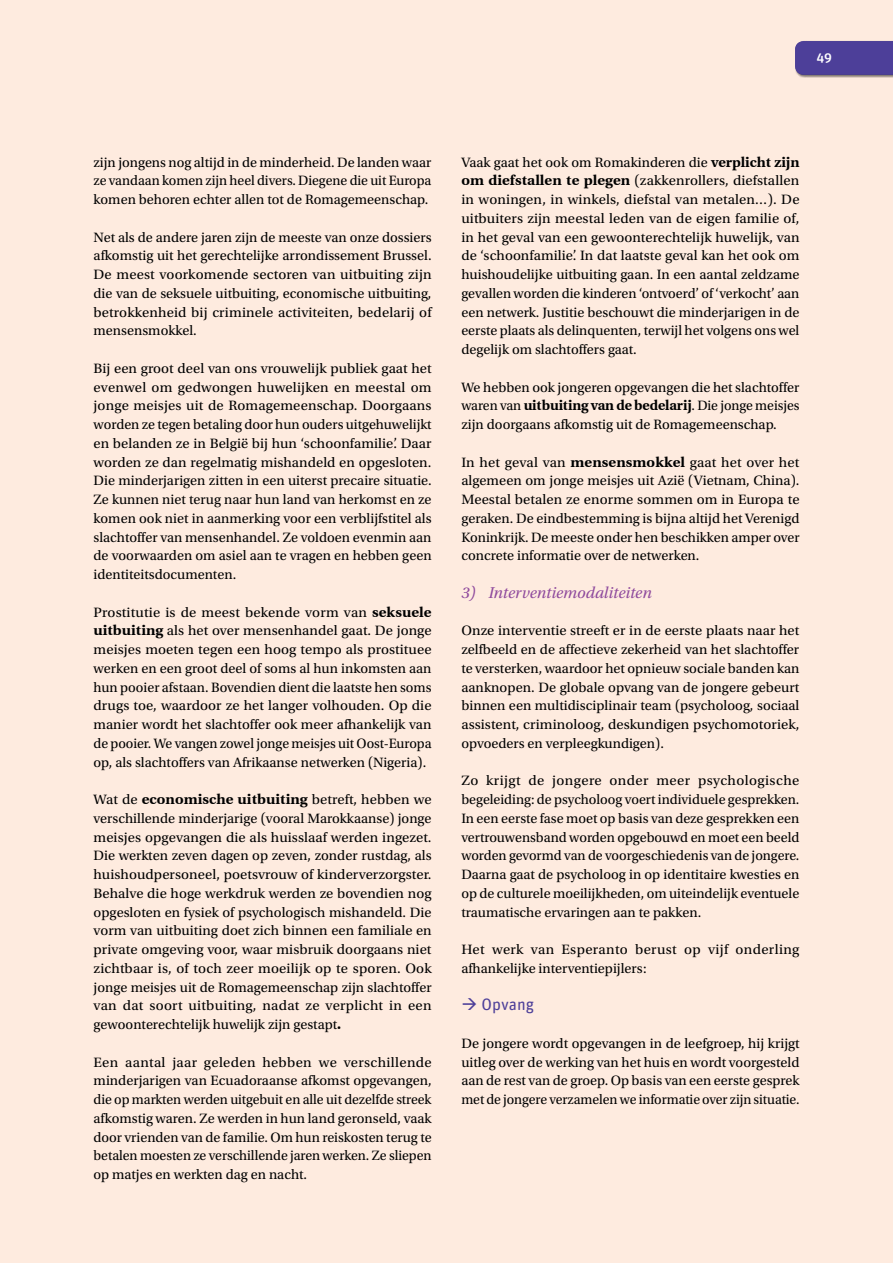
<style>
.page{position:relative;width:893px;height:1263px;background:#feebdf}
.page>*{position:absolute;margin:0;border:0;box-sizing:border-box;transform-origin:0 0}
.tsstiteltje_123_ital{font:italic 16.5px "Utopia Std";color:#8f4b9d}
.Heading_4{font:16.5px "Unit Rounded OT";color:#4d3f99}
.Body{font:14.25px/18.8px "Utopia Std";color:#000;text-align:justify}
.t1{font:500 13.5px "Unit Rounded OT";color:#fff}
.s1{font-family:"Utopia";font-weight:700}
</style>
<div class="page">
<div style="left:795px;top:41px;width:98px;height:37px;background:#000;opacity:.3"></div>
<div style="left:795px;top:41px;width:98px;height:34px;background:#4d3f99"></div>
<p class="t1" style="left:816px;top:49px;width:17px">49</p>
<p class="Body" style="left:94px;top:153px;width:339px">zijn jongens nog altijd in de minderheid. De landen waar ze vandaan komen zijn heel divers. Diegene die uit Europa komen behoren echter allen tot de Romagemeenschap.</p>
<p class="Body" style="left:94px;top:228px;width:340px">Net als de andere jaren zijn de meeste van onze dossiers afkomstig uit het gerechtelijke arrondissement Brussel.<br>De meest voorkomende sectoren van uitbuiting zijn die van de seksuele uitbuiting, economische uitbuiting, betrokkenheid bij criminele activiteiten, bedelarij of mensensmokkel.</p>
<p class="Body" style="left:94px;top:359px;width:340px">Bij een groot deel van ons vrouwelijk publiek gaat het evenwel om gedwongen huwelijken en meestal om jonge meisjes uit de Romagemeenschap. Doorgaans worden ze tegen betaling door hun ouders uitgehuwelijkt en belanden ze in België bij hun ‘schoonfamilie’. Daar worden ze dan regelmatig mishandeld en opgesloten.<br>Die minderjarigen zitten in een uiterst precaire situatie.<br>Ze kunnen niet terug naar hun land van herkomst en ze komen ook niet in aanmerking voor een verblijfstitel als slachtoffer van mensenhandel. Ze voldoen evenmin aan de voorwaarden om asiel aan te vragen en hebben geen identiteitsdocumenten.</p>
<p class="Body" style="left:94px;top:603px;width:340px">Prostitutie is de meest bekende vorm van <span class="s1">seksuele uitbuiting</span> als het over mensenhandel gaat. De jonge meisjes moeten tegen een hoog tempo als prostituee werken en een groot deel of soms al hun inkomsten aan hun pooier afstaan. Bovendien dient die laatste hen soms drugs toe, waardoor ze het langer volhouden. Op die manier wordt het slachtoffer ook meer afhankelijk van de pooier. We vangen zowel jonge meisjes uit Oost-Europa op, als slachtoffers van Afrikaanse netwerken (Nigeria).</p>
<p class="Body" style="left:94px;top:790px;width:340px">Wat de <span class="s1">economische uitbuiting</span> betreft, hebben we verschillende minderjarige (vooral Marokkaanse) jonge meisjes opgevangen die als huisslaaf werden ingezet.<br>Die werkten zeven dagen op zeven, zonder rustdag, als huishoudpersoneel, poetsvrouw of kinderverzorgster.<br>Behalve die hoge werkdruk werden ze bovendien nog opgesloten en fysiek of psychologisch mishandeld. Die vorm van uitbuiting doet zich binnen een familiale en private omgeving voor, waar misbruik doorgaans niet zichtbaar is, of toch zeer moeilijk op te sporen. Ook jonge meisjes uit de Romagemeenschap zijn slachtoffer van dat soort uitbuiting, nadat ze verplicht in een gewoonterechtelijk huwelijk zijn gestapt<span class="s1">.</span></p>
<p class="Body" style="left:94px;top:1053px;width:340px">Een aantal jaar geleden hebben we verschillende minderjarigen van Ecuadoraanse afkomst opgevangen, die op markten werden uitgebuit en alle uit dezelfde streek afkomstig waren. Ze werden in hun land geronseld, vaak door vrienden van de familie. Om hun reiskosten terug te betalen moesten ze verschillende jaren werken. Ze sliepen op matjes en werkten dag en nacht.</p>
<p class="Body" style="left:461px;top:153px;width:340px">Vaak gaat het ook om Romakinderen die <span class="s1">verplicht zijn om diefstallen te plegen</span> (zakkenrollers, diefstallen in woningen, in winkels, diefstal van metalen…). De uitbuiters zijn meestal leden van de eigen familie of, in het geval van een gewoonterechtelijk huwelijk, van de ‘schoonfamilie’. In dat laatste geval kan het ook om huishoudelijke uitbuiting gaan. In een aantal zeldzame gevallen worden die kinderen ‘ontvoerd’ of ‘verkocht’ aan een netwerk. Justitie beschouwt die minderjarigen in de eerste plaats als delinquenten, terwijl het volgens ons wel degelijk om slachtoffers gaat.</p>
<p class="Body" style="left:461px;top:378px;width:340px">We hebben ook jongeren opgevangen die het slachtoffer waren van <span class="s1">uitbuiting van de bedelarij</span>. Die jonge meisjes zijn doorgaans afkomstig uit de Romagemeenschap.</p>
<p class="Body" style="left:461px;top:453px;width:340px">In het geval van <span class="s1">mensensmokkel</span> gaat het over het algemeen om jonge meisjes uit Azië (Vietnam, China).<br>Meestal betalen ze enorme sommen om in Europa te geraken. De eindbestemming is bijna altijd het Verenigd Koninkrijk. De meeste onder hen beschikken amper over concrete informatie over de netwerken.</p>
<p class="tsstiteltje_123_ital" style="left:461px;top:583px;width:192px">3) Interventiemodaliteiten</p>
<p class="Body" style="left:461px;top:622px;width:340px">Onze interventie streeft er in de eerste plaats naar het zelfbeeld en de affectieve zekerheid van het slachtoffer te versterken, waardoor het opnieuw sociale banden kan aanknopen. De globale opvang van de jongere gebeurt binnen een multidisciplinair team (psycholoog, sociaal assistent, criminoloog, deskundigen psychomotoriek, opvoeders en verpleegkundigen).</p>
<p class="Body" style="left:461px;top:772px;width:340px">Zo krijgt de jongere onder meer psychologische begeleiding: de psycholoog voert individuele gesprekken.<br>In een eerste fase moet op basis van deze gesprekken een vertrouwensband worden opgebouwd en moet een beeld worden gevormd van de voorgeschiedenis van de jongere.<br>Daarna gaat de psycholoog in op identitaire kwesties en op de culturele moeilijkheden, om uiteindelijk eventuele traumatische ervaringen aan te pakken.</p>
<p class="Body" style="left:461px;top:940px;width:340px">Het werk van Esperanto berust op vijf onderling afhankelijke interventiepijlers:</p>
<p class="Heading_4" style="left:461px;top:994px;width:74px">→ Opvang</p>
<p class="Body" style="left:461px;top:1034px;width:340px">De jongere wordt opgevangen in de leefgroep, hij krijgt uitleg over de werking van het huis en wordt voorgesteld aan de rest van de groep. Op basis van een eerste gesprek met de jongere verzamelen we informatie over zijn situatie.</p>
</div>
